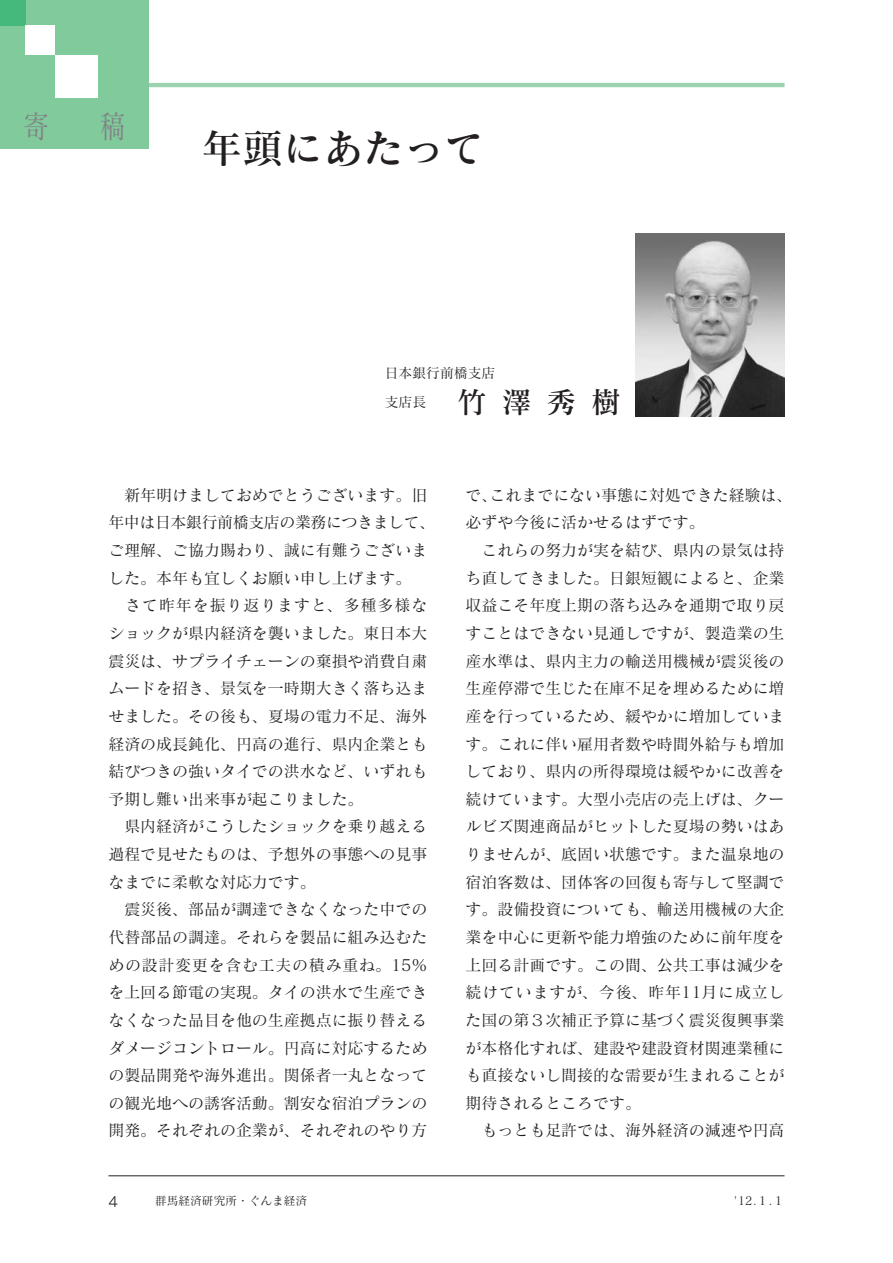
<style>
.page{position:relative;width:893px;height:1263px;background:#fff}
.page>*{position:absolute;margin:0;border:0;box-sizing:border-box;transform-origin:0 0}
.t1{font:40.35px "Matisse Pro DB 90 msp RKSJ H";color:#231f20}
.t2{font:31.95px "Matisse Pro M 90 msp RKSJ H";color:#808285;scale:.8 1}
.t3{font:29.7px "Matisse Pro DB 90 msp RKSJ H";color:#231f20}
.t4{font:15.9px/27.6px "Matisse Pro M 90 msp RKSJ H";color:#231f20}
.t5{font:13.8px "Matisse Pro M 90 msp RKSJ H";color:#231f20}
.t6{font:13.8px "Rodin Pro M 90 msp RKSJ H";color:#231f20}
.t7{font:11.7px "Matisse Pro M 90 msp RKSJ H";color:#231f20}
</style>
<div class="page">
<hr style="left:108px;top:1175px;width:676px;height:1px;background:#231f20">
<div style="left:0;top:0;width:149px;height:149px;background:#81ca9c"></div>
<div style="left:0;top:0;width:26px;height:26px;background:#44b97b"></div>
<div style="left:26px;top:26px;width:29px;height:29px;background:#fff"></div>
<div style="left:55px;top:55px;width:43px;height:43px;background:#fff"></div>
<hr style="left:149px;top:83px;width:635px;height:4px;background:#9bd3ae">
<img style="left:636px;top:234px;width:148px;height:183px">
<h2 class="t2" style="left:23px;top:114px;width:129px">寄　　稿</h2>
<h1 class="t1" style="left:202px;top:132px;width:284px">年頭にあたって</h1>
<p class="t5" style="left:385px;top:367px;width:112px">日本銀行前橋支店</p>
<h3 class="t3" style="left:385px;top:390px;width:237px"><sup>支店長</sup> 竹澤秀樹</h3>
<p class="t4" style="left:108px;top:483px;width:328px">　新年明けましておめでとうございます。旧年中は日本銀行前橋支店の業務につきまして、ご理解、ご協力賜わり、誠に有難うございました。本年も宜しくお願い申し上げます。<br>　さて昨年を振り返りますと、多種多様なショックが県内経済を襲いました。東日本大震災は、サプライチェーンの棄損や消費自粛ムードを招き、景気を一時期大きく落ち込ませました。その後も、夏場の電力不足、海外経済の成長鈍化、円高の進行、県内企業とも結びつきの強いタイでの洪水など、いずれも予期し難い出来事が起こりました。<br>　県内経済がこうしたショックを乗り越える過程で見せたものは、予想外の事態への見事なまでに柔軟な対応力です。<br>　震災後、部品が調達できなくなった中での代替部品の調達。それらを製品に組み込むための設計変更を含む工夫の積み重ね。15％を上回る節電の実現。タイの洪水で生産できなくなった品目を他の生産拠点に振り替えるダメージコントロール。円高に対応するための製品開発や海外進出。関係者一丸となっての観光地への誘客活動。割安な宿泊プランの開発。それぞれの企業が、それぞれのやり方</p>
<p class="t4" style="left:466px;top:483px;width:328px">で、これまでにない事態に対処できた経験は、必ずや今後に活かせるはずです。<br>　これらの努力が実を結び、県内の景気は持ち直してきました。日銀短観によると、企業収益こそ年度上期の落ち込みを通期で取り戻すことはできない見通しですが、製造業の生産水準は、県内主力の輸送用機械が震災後の生産停滞で生じた在庫不足を埋めるために増産を行っているため、緩やかに増加しています。これに伴い雇用者数や時間外給与も増加しており、県内の所得環境は緩やかに改善を続けています。大型小売店の売上げは、クールビズ関連商品がヒットした夏場の勢いはありませんが、底固い状態です。また温泉地の宿泊客数は、団体客の回復も寄与して堅調です。設備投資についても、輸送用機械の大企業を中心に更新や能力増強のために前年度を上回る計画です。この間、公共工事は減少を続けていますが、今後、昨年11月に成立した国の第３次補正予算に基づく震災復興事業が本格化すれば、建設や建設資材関連業種にも直接ないし間接的な需要が生まれることが期待されるところです。<br>　もっとも足許では、海外経済の減速や円高</p>
<p class="t6" style="left:108px;top:1197px;width:11px">4</p>
<p class="t7" style="left:155px;top:1196px;width:154px">群馬経済研究所・ぐんま経済</p>
<p class="t7" style="left:734px;top:1196px;width:52px">'12.１.１</p>
</div>
